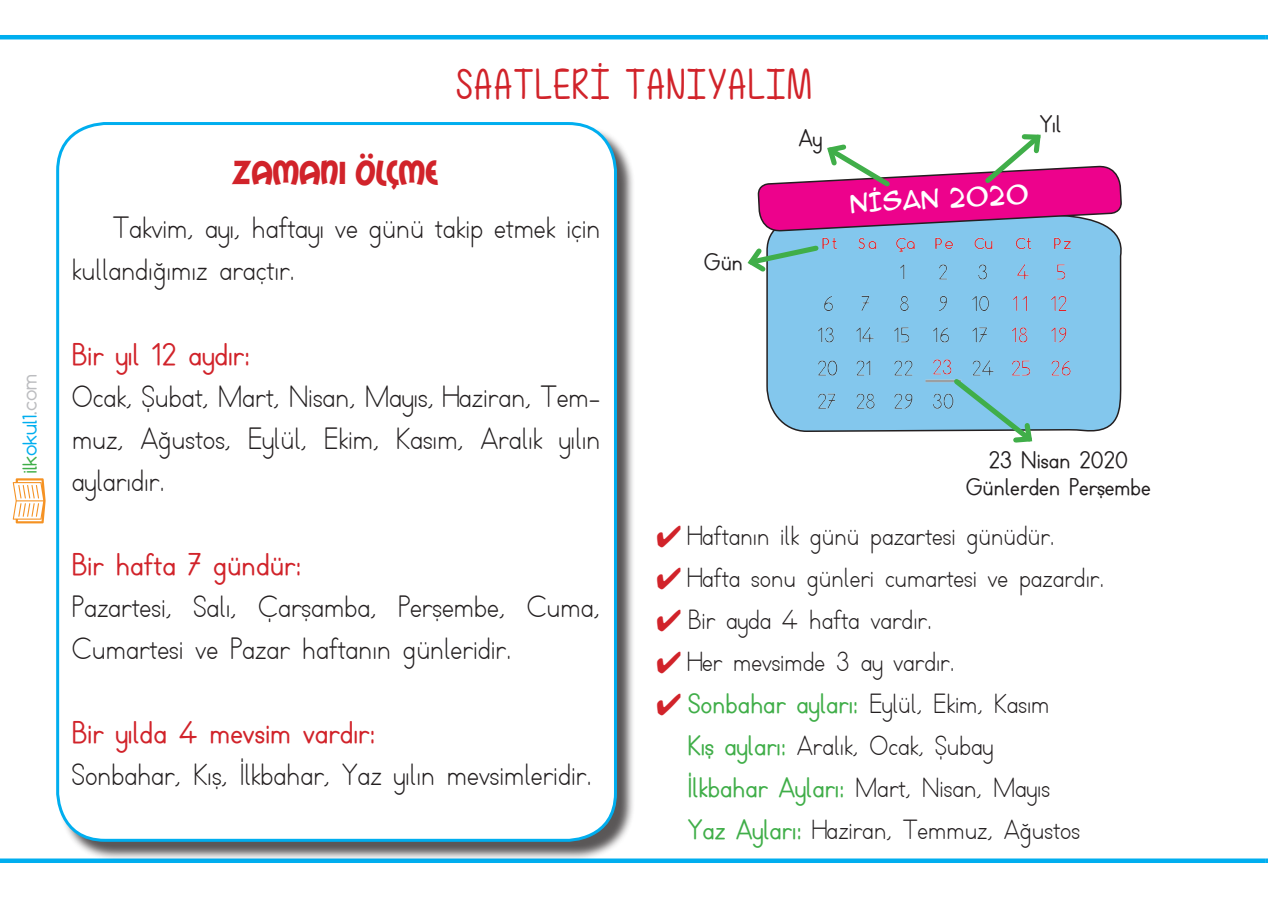
<style>
.page{position:relative;width:1268px;height:898px;background:#fff}
.page>*{position:absolute;margin:0;border:0;box-sizing:border-box;transform-origin:0 0}
.t1{font:33px "Mail Ray Stuff";color:#d1232a}
.t2{font:30px/42px "TTKB Dik Temel Abece";color:#231f20}
.t3{font:700 30px "TTKB Dik Temel Abece";color:#d1232a}
.t4{font:27px/42px "TTKB Dik Temel Abece";color:#231f20}
.t5{font:700 23.1px/27px "TTKB Dik Temel Abece";color:#231f20;text-align:center}
.t6{font:23.1px "Karikatura";color:#fff}
.t7{font:18.3px "Comfortaa";color:#00aeef}
.s1{color:#40ae49}
.s2{color:#bcbdc0}
.s3{color:#d1232a}
.s4{font-weight:700;color:#40ae49}
</style>
<div class="page">
<svg style="left:13px;top:478px;width:33px;height:45px"></svg>
<hr style="left:0;top:35px;width:1265px;height:4px;background:#00aeef">
<svg style="left:0;top:858px;width:1265px;height:4px;background:#16b4f0"></svg>
<div style="left:58px;top:124px;width:577px;height:736px;background:#231f20;opacity:.75"></div>
<div style="left:58px;top:123px;width:557px;height:717px;background:#fff;border-radius:47px"></div>
<div style="left:56px;top:122px;width:561px;height:719px;border:3px solid #00aeef;border-radius:47px"></div>
<svg style="left:766px;top:198px;width:356px;height:234px;background:#84c2e4"></svg>
<img style="left:809px;top:232px;width:269px;height:185px">
<svg style="left:757px;top:134px;width:364px;height:98px"></svg>
<svg style="left:949px;top:374px;width:87px;height:69px;background:#8cc8d9"></svg>
<svg style="left:747px;top:242px;width:74px;height:34px"></svg>
<p class="t7" style="left:18px;top:474px;width:102px;rotate:-90deg"><span class="s1">ilk</span>okul1<span class="s2">.com</span></p>
<p class="t1" style="left:232px;top:153px;width:207px">ZAMANI ÖLÇME</p>
<p class="t2" style="left:72px;top:208px;width:529px;text-indent:41px">Takvim, ayı, haftayı ve günü takip etmek için kullandığımız araçtır.</p>
<p class="t3" style="left:72px;top:335px;width:180px">Bir yıl 12 aydır:</p>
<p class="t2" style="left:72px;top:376px;width:530px;text-align:justify">Ocak, Şubat, Mart, Nisan, Mayıs, Haziran, Tem&shy;muz, Ağustos, Eylül, Ekim, Kasım, Aralık yılın aylarıdır.</p>
<p class="t3" style="left:72px;top:545px;width:231px">Bir hafta 7 gündür:</p>
<p class="t2" style="left:72px;top:586px;width:530px">Pazartesi, Salı, Çarşamba, Perşembe, Cuma,<br>Cumartesi ve Pazar haftanın günleridir.</p>
<p class="t3" style="left:72px;top:713px;width:305px">Bir yılda 4 mevsim vardır:</p>
<p class="t2" style="left:72px;top:754px;width:521px">Sonbahar, Kış, İlkbahar, Yaz yılın mevsimleridir.</p>
<p class="t5" style="left:703px;top:249px;width:41px">Gün</p>
<p class="t5" style="left:798px;top:125px;width:25px">Ay</p>
<p class="t5" style="left:1039px;top:111px;width:23px">Yıl</p>
<p class="t6" style="left:848px;top:187px;width:181px;rotate:-3deg">NİSAN 2020</p>
<p class="t5" style="left:965px;top:446px;width:187px">23 Nisan 2020<br>Günlerden Perşembe</p>
<p class="t4" style="left:656px;top:515px;width:400px"><span class="s3">✔</span> Haftanın ilk günü pazartesi günüdür.</p>
<p class="t4" style="left:656px;top:557px;width:450px"><span class="s3">✔</span> Hafta sonu günleri cumartesi ve pazardır.</p>
<p class="t4" style="left:656px;top:599px;width:277px"><span class="s3">✔</span> Bir ayda 4 hafta vardır.</p>
<p class="t4" style="left:656px;top:641px;width:300px"><span class="s3">✔</span> Her mevsimde 3 ay vardır.</p>
<p class="t4" style="left:688px;top:683px;width:393px;text-indent:-32px"><span class="s3">✔</span> <span class="s4">Sonbahar ayları:</span> Eylül, Ekim, Kasım <span class="s4">Kış ayları:</span> Aralık, Ocak, Şubay<br><span class="s4">İlkbahar Ayları:</span> Mart, Nisan, Mayıs <span class="s4">Yaz Ayları:</span> Haziran, Temmuz, Ağustos</p>
</div>
